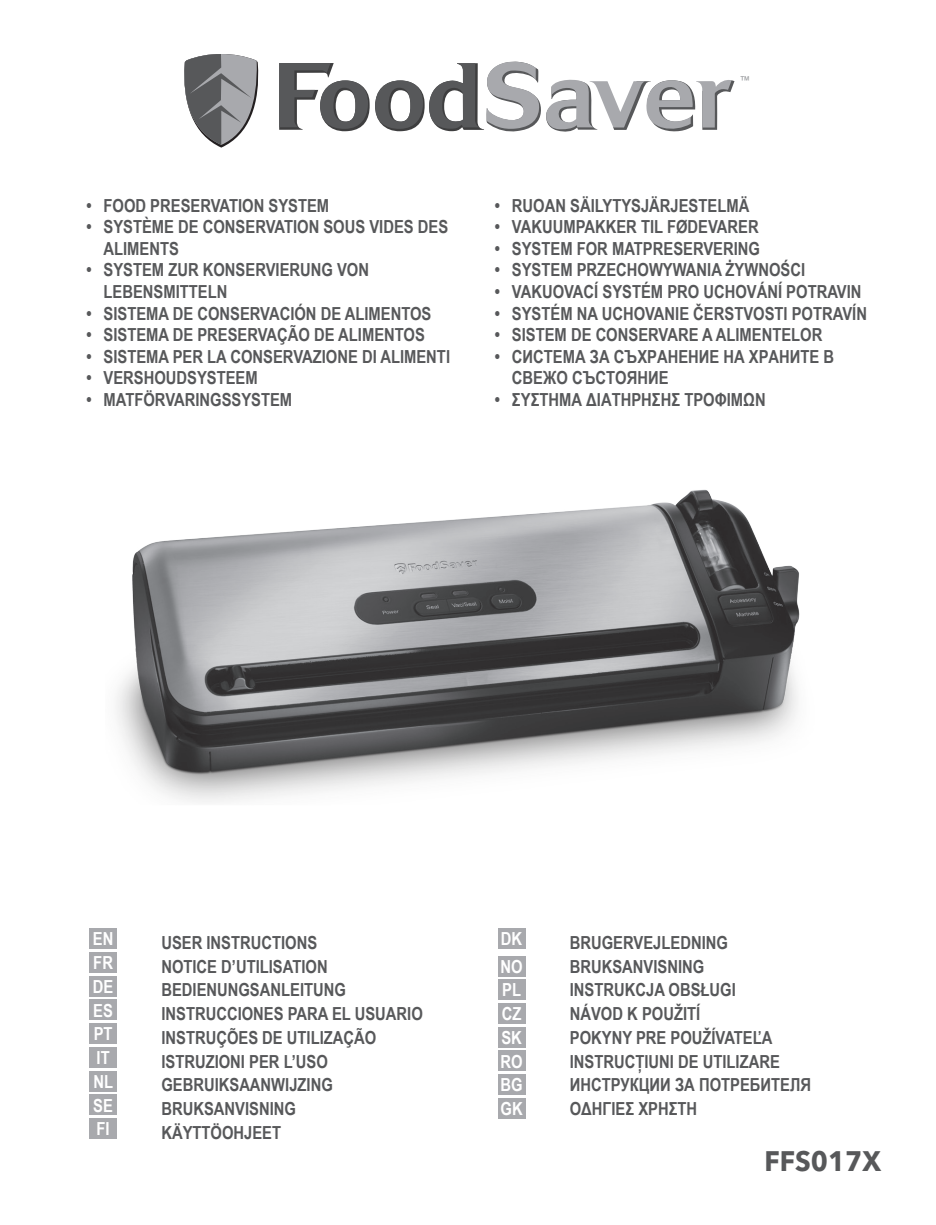
<style>
.page{position:relative;width:936px;height:1225px;background:#fff}
.page>*{position:absolute;margin:0;border:0;box-sizing:border-box;transform-origin:0 0}
.t1{font:700 28px "Avenir Next LT Pro";color:#57585a;scale:.95 1}
.t2{font:700 18px/21.6px "Arial Narrow";color:#57585a}
.t3{font:700 18px "Arial Narrow";color:#fff}
.t4{font:10.8px "Arial";color:#939598}
</style>
<div class="page">
<svg style="left:279px;top:61px;width:455px;height:71px"></svg>
<svg style="left:184px;top:54px;width:75px;height:94px"></svg>
<div style="left:89px;top:928px;width:28px;height:20px;background:#a8a9ad"></div>
<div style="left:89px;top:952px;width:28px;height:20px;background:#a8a9ad"></div>
<div style="left:89px;top:976px;width:28px;height:20px;background:#a8a9ad"></div>
<div style="left:89px;top:1000px;width:28px;height:20px;background:#a8a9ad"></div>
<div style="left:89px;top:1023px;width:28px;height:20px;background:#a8a9ad"></div>
<div style="left:89px;top:1047px;width:28px;height:20px;background:#a8a9ad"></div>
<div style="left:89px;top:1071px;width:28px;height:20px;background:#a8a9ad"></div>
<div style="left:89px;top:1095px;width:28px;height:20px;background:#a8a9ad"></div>
<div style="left:89px;top:1118px;width:28px;height:20px;background:#a8a9ad"></div>
<div style="left:497px;top:928px;width:28px;height:20px;background:#a8a9ad"></div>
<div style="left:497px;top:956px;width:28px;height:20px;background:#a8a9ad"></div>
<div style="left:497px;top:979px;width:28px;height:20px;background:#a8a9ad"></div>
<div style="left:497px;top:1003px;width:28px;height:20px;background:#a8a9ad"></div>
<div style="left:497px;top:1027px;width:28px;height:20px;background:#a8a9ad"></div>
<div style="left:497px;top:1051px;width:28px;height:20px;background:#a8a9ad"></div>
<div style="left:497px;top:1074px;width:28px;height:20px;background:#a8a9ad"></div>
<div style="left:497px;top:1098px;width:28px;height:20px;background:#a8a9ad"></div>
<img style="left:116px;top:489px;width:684px;height:313px">
<p class="t2" style="left:86px;top:194px;width:244px">• FOOD PRESERVATION SYSTEM</p>
<p class="t2" style="left:103px;top:215px;width:346px;text-indent:-17px">• SYSTÈME DE CONSERVATION SOUS VIDES DES<br>ALIMENTS</p>
<p class="t2" style="left:103px;top:258px;width:267px;text-indent:-17px">• SYSTEM ZUR KONSERVIERUNG VON<br>LEBENSMITTELN</p>
<p class="t2" style="left:86px;top:302px;width:346px">• SISTEMA DE CONSERVACIÓN DE ALIMENTOS</p>
<p class="t2" style="left:86px;top:323px;width:340px">• SISTEMA DE PRESERVAÇÃO DE ALIMENTOS</p>
<p class="t2" style="left:86px;top:345px;width:365px">• SISTEMA PER LA CONSERVAZIONE DI ALIMENTI</p>
<p class="t2" style="left:86px;top:366px;width:173px">• VERSHOUDSYSTEEM</p>
<p class="t2" style="left:86px;top:388px;width:207px">• MATFÖRVARINGSSYSTEM</p>
<p class="t4" style="left:739px;top:73px;width:12px">™</p>
<p class="t2" style="left:495px;top:194px;width:256px">• RUOAN SÄILYTYSJÄRJESTELMÄ</p>
<p class="t2" style="left:495px;top:215px;width:265px">• VAKUUMPAKKER TIL FØDEVARER</p>
<p class="t2" style="left:495px;top:237px;width:266px">• SYSTEM FOR MATPRESERVERING</p>
<p class="t2" style="left:495px;top:258px;width:312px">• SYSTEM PRZECHOWYWANIA ŻYWNOŚCI</p>
<p class="t2" style="left:495px;top:280px;width:368px">• VAKUOVACÍ SYSTÉM PRO UCHOVÁNÍ POTRAVIN</p>
<p class="t2" style="left:495px;top:302px;width:373px">• SYSTÉM NA UCHOVANIE ČERSTVOSTI POTRAVÍN</p>
<p class="t2" style="left:495px;top:323px;width:329px">• SISTEM DE CONSERVARE A ALIMENTELOR</p>
<p class="t2" style="left:512px;top:345px;width:324px;text-indent:-17px">• СИСТЕМА ЗА СЪХРАНЕНИЕ НА ХРАНИТЕ В<br>СВЕЖО СЪСТОЯНИЕ</p>
<p class="t2" style="left:495px;top:388px;width:272px">• ΣΎΣΤΗΜΑ ΔΙΑΤΉΡΗΣΗΣ ΤΡΟΦΊΜΩΝ</p>
<p class="t3" style="left:93px;top:925px;width:22px">EN</p>
<p class="t2" style="left:161px;top:930px;width:157px">USER INSTRUCTIONS</p>
<p class="t3" style="left:93px;top:949px;width:21px">FR</p>
<p class="t2" style="left:161px;top:954px;width:168px">NOTICE D’UTILISATION</p>
<p class="t3" style="left:93px;top:972px;width:22px">DE</p>
<p class="t2" style="left:161px;top:978px;width:186px">BEDIENUNGSANLEITUNG</p>
<p class="t3" style="left:93px;top:996px;width:21px">ES</p>
<p class="t2" style="left:161px;top:1002px;width:263px">INSTRUCCIONES PARA EL USUARIO</p>
<p class="t3" style="left:94px;top:1020px;width:20px">PT</p>
<p class="t2" style="left:161px;top:1025px;width:216px">INSTRUÇÕES DE UTILIZAÇÃO</p>
<p class="t3" style="left:97px;top:1044px;width:15px">IT</p>
<p class="t2" style="left:161px;top:1049px;width:168px">ISTRUZIONI PER L’USO</p>
<p class="t3" style="left:93px;top:1067px;width:21px">NL</p>
<p class="t2" style="left:161px;top:1073px;width:173px">GEBRUIKSAANWIJZING</p>
<p class="t3" style="left:93px;top:1091px;width:21px">SE</p>
<p class="t2" style="left:161px;top:1097px;width:136px">BRUKSANVISNING</p>
<p class="t3" style="left:97px;top:1115px;width:15px">FI</p>
<p class="t2" style="left:161px;top:1120px;width:121px">KÄYTTÖOHJEET</p>
<p class="t3" style="left:501px;top:925px;width:23px">DK</p>
<p class="t2" style="left:569px;top:930px;width:160px">BRUGERVEJLEDNING</p>
<p class="t3" style="left:500px;top:952px;width:24px">NO</p>
<p class="t2" style="left:569px;top:954px;width:136px">BRUKSANVISNING</p>
<p class="t3" style="left:502px;top:976px;width:20px">PL</p>
<p class="t2" style="left:569px;top:978px;width:167px">INSTRUKCJA OBSŁUGI</p>
<p class="t3" style="left:501px;top:1000px;width:21px">CZ</p>
<p class="t2" style="left:569px;top:1002px;width:132px">NÁVOD K POUŽITÍ</p>
<p class="t3" style="left:501px;top:1023px;width:22px">SK</p>
<p class="t2" style="left:569px;top:1025px;width:204px">POKYNY PRE POUŽÍVATEĽA</p>
<p class="t3" style="left:500px;top:1047px;width:24px">RO</p>
<p class="t2" style="left:569px;top:1049px;width:211px">INSTRUCȚIUNI DE UTILIZARE</p>
<p class="t3" style="left:500px;top:1071px;width:24px">BG</p>
<p class="t2" style="left:569px;top:1073px;width:243px">ИНСТРУКЦИИ ЗА ПОТРЕБИТЕЛЯ</p>
<p class="t3" style="left:500px;top:1095px;width:24px">GK</p>
<p class="t2" style="left:569px;top:1097px;width:129px">ΟΔΗΓΙΕΣ ΧΡΗΣΤΗ</p>
<h1 class="t1" style="left:764px;top:1144px;width:124px">FFS017X</h1>
</div>
